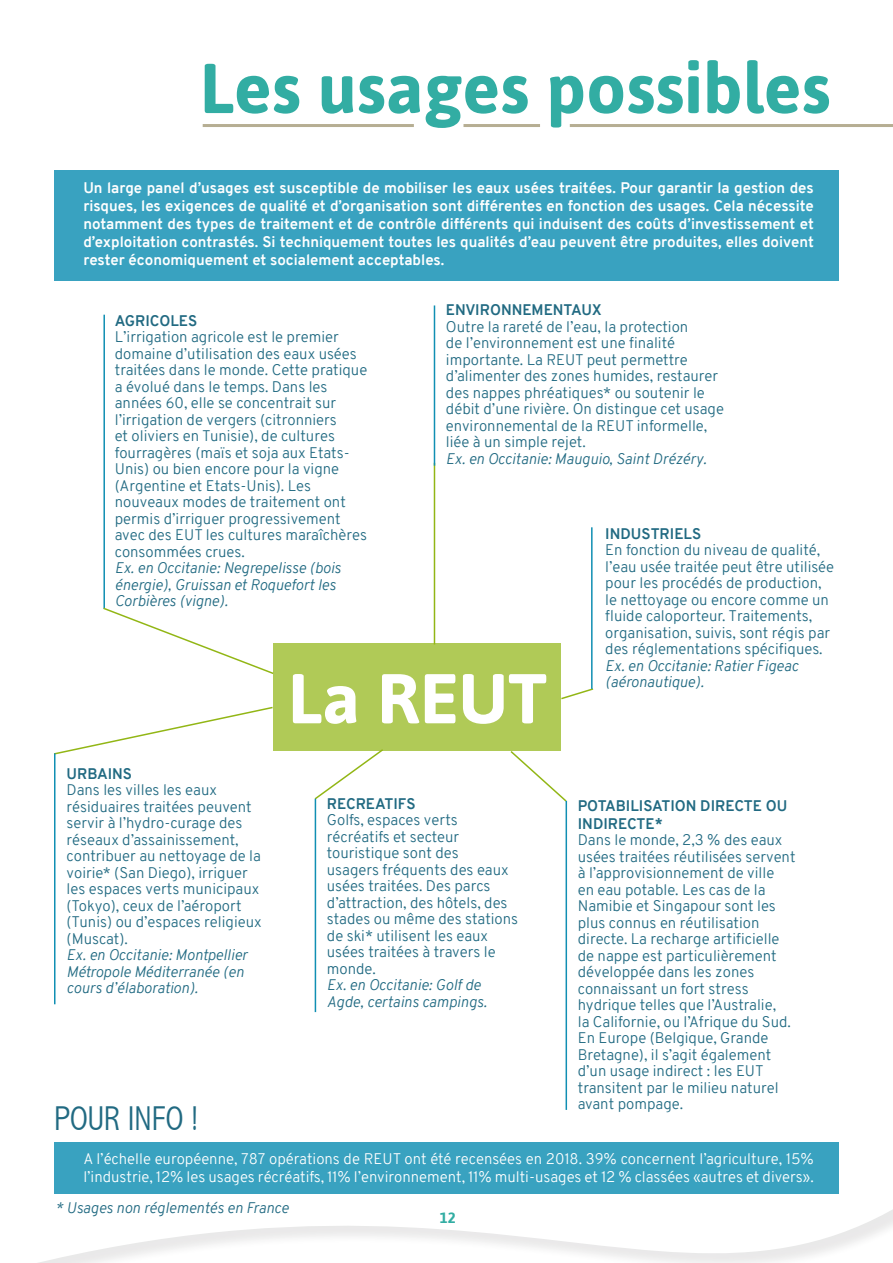
<style>
.page{position:relative;width:893px;height:1263px;background:#fff}
.page>*{position:absolute;margin:0;border:0;box-sizing:border-box;transform-origin:0 0}
.t1{font:700 70.2px "Asap";color:#32ada3}
.t2{font:700 70.2px "Asap";color:#fff}
.t3{font:300 condensed 34.5px "Abadi";color:#216a82}
.t4{font:300 15px/16.5px "Overpass";color:#216a82}
.t5{font:700 15px/18px "Overpass";color:#fff;text-align:justify}
.t6{font:italic 300 15px/16.5px "Overpass";color:#216a82}
.t7{font:300 15px/18px "Overpass";color:#fff}
.t8{font:700 15px/18px "Overpass";color:#216a82}
.t9{font:700 15px "Asap";color:#32ada3}
</style>
<div class="page">
<svg style="left:39px;top:1087px;width:854px;height:176px"></svg>
<hr style="left:570px;top:124px;width:323px;height:3px;background:#b6ae93">
<hr style="left:463px;top:124px;width:77px;height:3px;background:#b6ae93">
<hr style="left:203px;top:124px;width:211px;height:3px;background:#b6ae93">
<div style="left:54px;top:170px;width:785px;height:111px;background:#39a2c0"></div>
<div style="left:54px;top:1142px;width:785px;height:52px;background:#39a2c0"></div>
<div style="left:274px;top:643px;width:287px;height:107px;background:#b0ca57"></div>
<hr style="left:103px;top:315px;width:2px;height:294px;background:#108fb3">
<svg style="left:103px;top:606px;width:171px;height:69px"></svg>
<svg style="left:55px;top:706px;width:219px;height:49px"></svg>
<svg style="left:313px;top:749px;width:72px;height:52px"></svg>
<svg style="left:509px;top:750px;width:59px;height:53px"></svg>
<hr style="left:434px;top:463px;width:1px;height:181px;background:#92b615">
<svg style="left:561px;top:688px;width:33px;height:12px"></svg>
<hr style="left:315px;top:799px;width:1px;height:213px;background:#108fb3">
<hr style="left:54px;top:753px;width:2px;height:251px;background:#108fb3">
<hr style="left:434px;top:305px;width:1px;height:161px;background:#108fb3">
<hr style="left:591px;top:527px;width:2px;height:162px;background:#108fb3">
<hr style="left:566px;top:801px;width:1px;height:309px;background:#108fb3">
<h1 class="t1" style="left:200px;top:41px;width:632px">Les usages possibles</h1>
<p class="t5" style="left:83px;top:179px;width:732px">Un large panel d’usages est susceptible de mobiliser les eaux usées traitées. Pour garantir la gestion des risques, les exigences de qualité et d’organisation sont différentes en fonction des usages. Cela nécessite notamment des types de traitement et de contrôle différents qui induisent des coûts d’investissement et d’exploitation contrastés. Si techniquement toutes les qualités d’eau peuvent être produites, elles doivent rester économiquement et socialement acceptables.</p>
<p class="t8" style="left:446px;top:301px;width:157px">ENVIRONNEMENTAUX</p>
<p class="t4" style="left:446px;top:318px;width:280px">Outre la rareté de l’eau, la protection<br>de l’environnement est une finalité importante. La REUT peut permettre d’alimenter des zones humides, restaurer des nappes phréatiques* ou soutenir le débit d’une rivière. On distingue cet usage environnemental de la REUT informelle, liée à un simple rejet.</p>
<p class="t6" style="left:446px;top:450px;width:262px">Ex. en Occitanie: Mauguio, Saint Drézéry.</p>
<p class="t8" style="left:115px;top:312px;width:84px">AGRICOLES</p>
<p class="t4" style="left:115px;top:329px;width:254px">L’irrigation agricole est le premier domaine d’utilisation des eaux usées traitées dans le monde. Cette pratique a évolué dans le temps. Dans les années 60, elle se concentrait sur l’irrigation de vergers (citronniers<br>et oliviers en Tunisie), de cultures fourragères (maïs et soja aux Etats-Unis) ou bien encore pour la vigne (Argentine et Etats-Unis). Les nouveaux modes de traitement ont permis d’irriguer progressivement avec des EUT les cultures maraîchères consommées crues.</p>
<p class="t6" style="left:115px;top:560px;width:228px">Ex. en Occitanie: Negrepelisse (bois énergie), Gruissan et Roquefort les<br>Corbières (vigne).</p>
<p class="t8" style="left:605px;top:524px;width:97px">INDUSTRIELS</p>
<p class="t4" style="left:605px;top:542px;width:230px">En fonction du niveau de qualité, l’eau usée traitée peut être utilisée pour les procédés de production, le nettoyage ou encore comme un fluide caloporteur. Traitements, organisation, suivis, sont régis par des réglementations spécifiques.</p>
<p class="t6" style="left:605px;top:657px;width:195px">Ex. en Occitanie: Ratier Figeac (aéronautique).</p>
<h1 class="t2" style="left:288px;top:652px;width:260px">La REUT</h1>
<p class="t8" style="left:67px;top:765px;width:67px">URBAINS</p>
<p class="t4" style="left:67px;top:782px;width:197px">Dans les villes les eaux résiduaires traitées peuvent servir à l’hydro-curage des réseaux d’assainissement, contribuer au nettoyage de la voirie* (San Diego), irriguer les espaces verts municipaux (Tokyo), ceux de l’aéroport (Tunis) ou d’espaces religieux (Muscat).</p>
<p class="t6" style="left:67px;top:947px;width:182px">Ex. en Occitanie: Montpellier<br>Métropole Méditerranée (en cours d’élaboration).</p>
<h2 class="t3" style="left:54px;top:1098px;width:146px">POUR INFO !</h2>
<p class="t8" style="left:327px;top:794px;width:90px">RECREATIFS</p>
<p class="t4" style="left:327px;top:812px;width:193px">Golfs, espaces verts récréatifs et secteur touristique sont des<br>usagers fréquents des eaux usées traitées. Des parcs d’attraction, des hôtels, des stades ou même des stations de ski* utilisent les eaux usées traitées à travers le monde.</p>
<p class="t6" style="left:327px;top:977px;width:162px">Ex. en Occitanie: Golf de<br>Agde, certains campings.</p>
<p class="t8" style="left:578px;top:796px;width:211px">POTABILISATION DIRECTE OU<br>INDIRECTE*</p>
<p class="t4" style="left:578px;top:832px;width:219px">Dans le monde, 2,3 % des eaux usées traitées réutilisées servent à l’approvisionnement de ville<br>en eau potable. Les cas de la<br>Namibie et Singapour sont les plus connus en réutilisation directe. La recharge artificielle de nappe est particulièrement développée dans les zones connaissant un fort stress hydrique telles que l’Australie,<br>la Californie, ou l’Afrique du Sud.<br>En Europe (Belgique, Grande<br>Bretagne), il s’agit également d’un usage indirect : les EUT transitent par le milieu naturel avant pompage.</p>
<p class="t7" style="left:83px;top:1150px;width:732px">A l’échelle européenne, 787 opérations de REUT ont été recensées en 2018. 39% concernent l’agriculture, 15% l’industrie, 12% les usages récréatifs, 11% l’environnement, 11% multi-usages et 12 % classées «autres et divers».</p>
<p class="t6" style="left:55px;top:1200px;width:235px">* Usages non réglementés en France</p>
<p class="t9" style="left:440px;top:1208px;width:18px">12</p>
</div>
